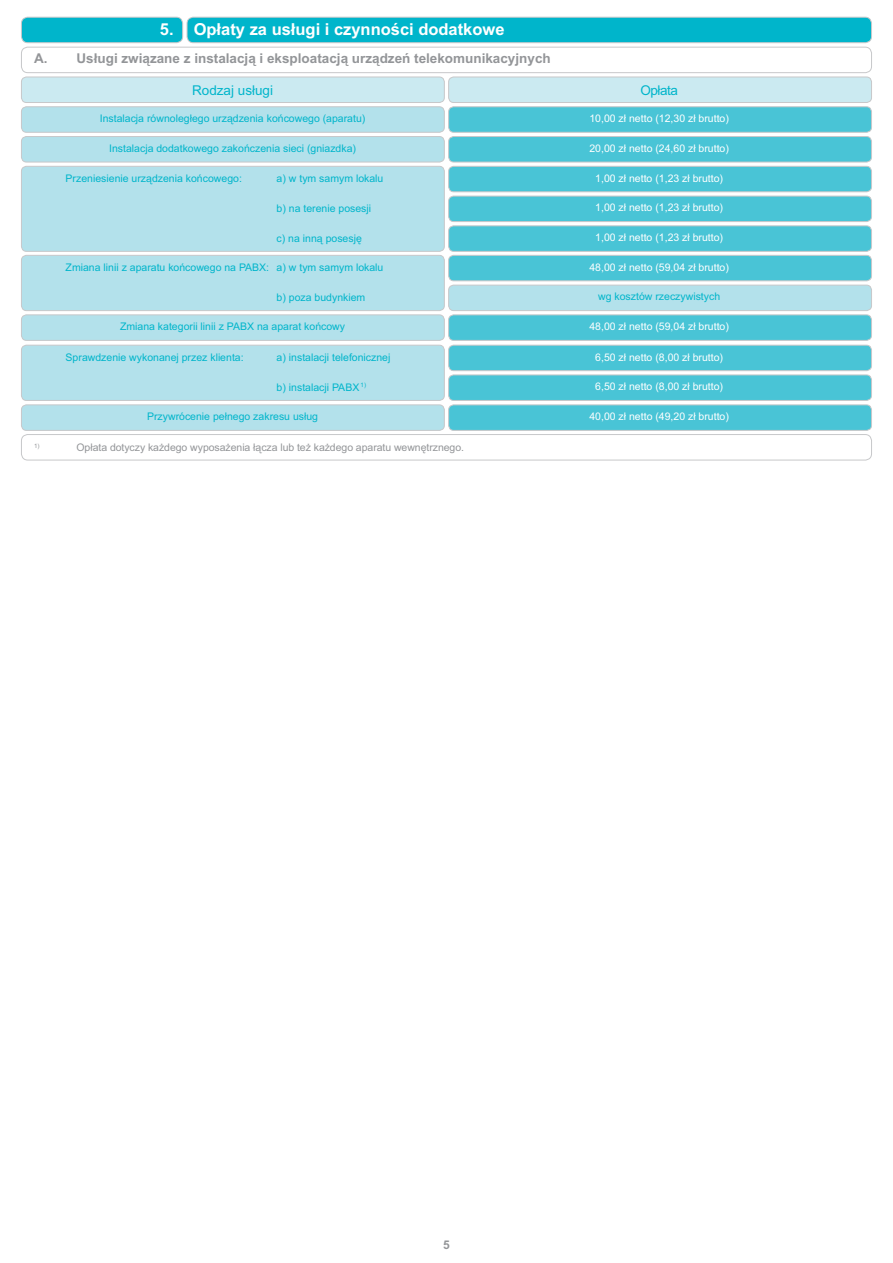
<style>
.page{position:relative;width:893px;height:1263px;background:#fff}
.page>*{position:absolute;margin:0;border:0;box-sizing:border-box;transform-origin:0 0}
.t1{font:700 16.5px "Arial";color:#fff}
.t2{font:700 13.5px "Arial";color:#939598}
.t3{font:13.5px "Arial";color:#00b5cb}
.t4{font:700 12px "Arial";color:#939598}
.t5{font:10.5px "Arial";color:#00b5cb}
.t6{font:10.5px "Arial";color:#fff}
.t7{font:10.5px "Arial";letter-spacing:-.005em;color:#939598}
.t8{font:6.15px "Arial";color:#939598}
</style>
<div class="page">
<div style="left:21px;top:47px;width:851px;height:26px;border:1px solid #c7c8ca;border-radius:6px"></div>
<div style="left:187px;top:17px;width:684px;height:26px;background:#00b5cb;border-radius:6px"></div>
<div style="left:187px;top:17px;width:685px;height:26px;border:1px solid #c7c8ca;border-radius:6px"></div>
<div style="left:21px;top:17px;width:162px;height:26px;background:#00b5cb;border-radius:6px"></div>
<div style="left:21px;top:17px;width:162px;height:26px;border:1px solid #c7c8ca;border-radius:6px"></div>
<div style="left:21px;top:107px;width:423px;height:25px;background:#b3e1eb;border-radius:5px"></div>
<div style="left:21px;top:107px;width:423px;height:25px;border:1px solid #c7c8ca;border-radius:5px"></div>
<div style="left:449px;top:107px;width:422px;height:25px;background:#49c4d6;border-radius:5px"></div>
<div style="left:448px;top:107px;width:424px;height:25px;border:1px solid #c7c8ca;border-radius:5px"></div>
<div style="left:21px;top:77px;width:423px;height:26px;background:#cbeaf1;border-radius:5px"></div>
<div style="left:21px;top:77px;width:423px;height:26px;border:1px solid #c7c8ca;border-radius:5px"></div>
<div style="left:449px;top:77px;width:422px;height:26px;background:#cbeaf1;border-radius:5px"></div>
<div style="left:448px;top:77px;width:424px;height:26px;border:1px solid #c7c8ca;border-radius:5px"></div>
<div style="left:21px;top:137px;width:423px;height:25px;background:#b3e1eb;border-radius:5px"></div>
<div style="left:21px;top:136px;width:423px;height:26px;border:1px solid #c7c8ca;border-radius:5px"></div>
<div style="left:449px;top:137px;width:422px;height:25px;background:#49c4d6;border-radius:5px"></div>
<div style="left:448px;top:136px;width:424px;height:26px;border:1px solid #c7c8ca;border-radius:5px"></div>
<div style="left:21px;top:166px;width:423px;height:85px;background:#b3e1eb;border-radius:5px"></div>
<div style="left:21px;top:166px;width:423px;height:86px;border:1px solid #c7c8ca;border-radius:5px"></div>
<div style="left:21px;top:255px;width:423px;height:56px;background:#b3e1eb;border-radius:5px"></div>
<div style="left:21px;top:255px;width:423px;height:56px;border:1px solid #c7c8ca;border-radius:5px"></div>
<div style="left:21px;top:345px;width:423px;height:55px;background:#b3e1eb;border-radius:5px"></div>
<div style="left:21px;top:345px;width:423px;height:56px;border:1px solid #c7c8ca;border-radius:5px"></div>
<div style="left:449px;top:166px;width:422px;height:26px;background:#49c4d6;border-radius:5px"></div>
<div style="left:448px;top:166px;width:424px;height:26px;border:1px solid #c7c8ca;border-radius:5px"></div>
<div style="left:449px;top:255px;width:422px;height:26px;background:#49c4d6;border-radius:5px"></div>
<div style="left:448px;top:255px;width:424px;height:26px;border:1px solid #c7c8ca;border-radius:5px"></div>
<div style="left:449px;top:345px;width:422px;height:26px;background:#49c4d6;border-radius:5px"></div>
<div style="left:448px;top:345px;width:424px;height:26px;border:1px solid #c7c8ca;border-radius:5px"></div>
<div style="left:449px;top:196px;width:422px;height:26px;background:#49c4d6;border-radius:5px"></div>
<div style="left:448px;top:196px;width:424px;height:26px;border:1px solid #c7c8ca;border-radius:5px"></div>
<div style="left:449px;top:285px;width:422px;height:26px;background:#b3e1eb;border-radius:5px"></div>
<div style="left:448px;top:285px;width:424px;height:26px;border:1px solid #c7c8ca;border-radius:5px"></div>
<div style="left:449px;top:226px;width:422px;height:25px;background:#49c4d6;border-radius:5px"></div>
<div style="left:448px;top:226px;width:424px;height:26px;border:1px solid #c7c8ca;border-radius:5px"></div>
<div style="left:21px;top:405px;width:423px;height:25px;background:#b3e1eb;border-radius:5px"></div>
<div style="left:21px;top:405px;width:423px;height:26px;border:1px solid #c7c8ca;border-radius:5px"></div>
<div style="left:21px;top:315px;width:423px;height:25px;background:#b3e1eb;border-radius:5px"></div>
<div style="left:21px;top:315px;width:423px;height:26px;border:1px solid #c7c8ca;border-radius:5px"></div>
<div style="left:449px;top:405px;width:422px;height:25px;background:#49c4d6;border-radius:5px"></div>
<div style="left:448px;top:405px;width:424px;height:26px;border:1px solid #c7c8ca;border-radius:5px"></div>
<div style="left:449px;top:315px;width:422px;height:25px;background:#49c4d6;border-radius:5px"></div>
<div style="left:448px;top:315px;width:424px;height:26px;border:1px solid #c7c8ca;border-radius:5px"></div>
<div style="left:449px;top:375px;width:422px;height:25px;background:#49c4d6;border-radius:5px"></div>
<div style="left:448px;top:375px;width:424px;height:26px;border:1px solid #c7c8ca;border-radius:5px"></div>
<div style="left:21px;top:434px;width:851px;height:26px;border:1px solid #c7c8ca;border-radius:6px"></div>
<h1 class="t1" style="left:160px;top:24px;width:346px">5. Opłaty za usługi i czynności dodatkowe</h1>
<p class="t2" style="left:34px;top:54px;width:518px">A. Usługi związane z instalacją i eksploatacją urządzeń telekomunikacyjnych</p>
<p class="t3" style="left:192px;top:85px;width:83px">Rodzaj usługi</p>
<p class="t3" style="left:640px;top:85px;width:39px">Opłata</p>
<p class="t5" style="left:100px;top:115px;width:267px">Instalacja równoległego urządzenia końcowego (aparatu)</p>
<p class="t6" style="left:589px;top:115px;width:141px">10,00 zł netto (12,30 zł brutto)</p>
<p class="t5" style="left:109px;top:144px;width:248px">Instalacja dodatkowego zakończenia sieci (gniazdka)</p>
<p class="t6" style="left:589px;top:144px;width:141px">20,00 zł netto (24,60 zł brutto)</p>
<p class="t5" style="left:66px;top:174px;width:178px">Przeniesienie urządzenia końcowego:</p>
<p class="t5" style="left:277px;top:174px;width:108px">a) w tym samym lokalu</p>
<p class="t5" style="left:277px;top:204px;width:96px">b) na terenie posesji</p>
<p class="t5" style="left:277px;top:234px;width:87px">c) na inną posesję</p>
<p class="t5" style="left:66px;top:263px;width:319px">Zmiana linii z aparatu końcowego na PABX: a) w tym samym lokalu</p>
<p class="t5" style="left:277px;top:293px;width:90px">b) poza budynkiem</p>
<p class="t6" style="left:595px;top:174px;width:129px">1,00 zł netto (1,23 zł brutto)</p>
<p class="t6" style="left:595px;top:204px;width:129px">1,00 zł netto (1,23 zł brutto)</p>
<p class="t6" style="left:595px;top:234px;width:129px">1,00 zł netto (1,23 zł brutto)</p>
<p class="t6" style="left:589px;top:263px;width:141px">48,00 zł netto (59,04 zł brutto)</p>
<p class="t5" style="left:598px;top:293px;width:123px">wg kosztów rzeczywistych</p>
<p class="t5" style="left:120px;top:323px;width:227px">Zmiana kategorii linii z PABX na aparat końcowy</p>
<p class="t6" style="left:589px;top:323px;width:141px">48,00 zł netto (59,04 zł brutto)</p>
<p class="t5" style="left:66px;top:353px;width:180px">Sprawdzenie wykonanej przez klienta:</p>
<p class="t5" style="left:277px;top:353px;width:115px">a) instalacji telefonicznej</p>
<p class="t5" style="left:277px;top:383px;width:91px">b) instalacji PABX <sup>1)</sup></p>
<p class="t6" style="left:595px;top:353px;width:129px">6,50 zł netto (8,00 zł brutto)</p>
<p class="t6" style="left:595px;top:383px;width:129px">6,50 zł netto (8,00 zł brutto)</p>
<p class="t5" style="left:147px;top:413px;width:173px">Przywrócenie pełnego zakresu usług</p>
<p class="t6" style="left:589px;top:413px;width:141px">40,00 zł netto (49,20 zł brutto)</p>
<p class="t8" style="left:34px;top:443px;width:7px">1)</p>
<p class="t7" style="left:77px;top:444px;width:389px">Opłata dotyczy każdego wyposażenia łącza lub też każdego aparatu wewnętrznego.</p>
<p class="t4" style="left:443px;top:1241px;width:8px">5</p>
</div>
